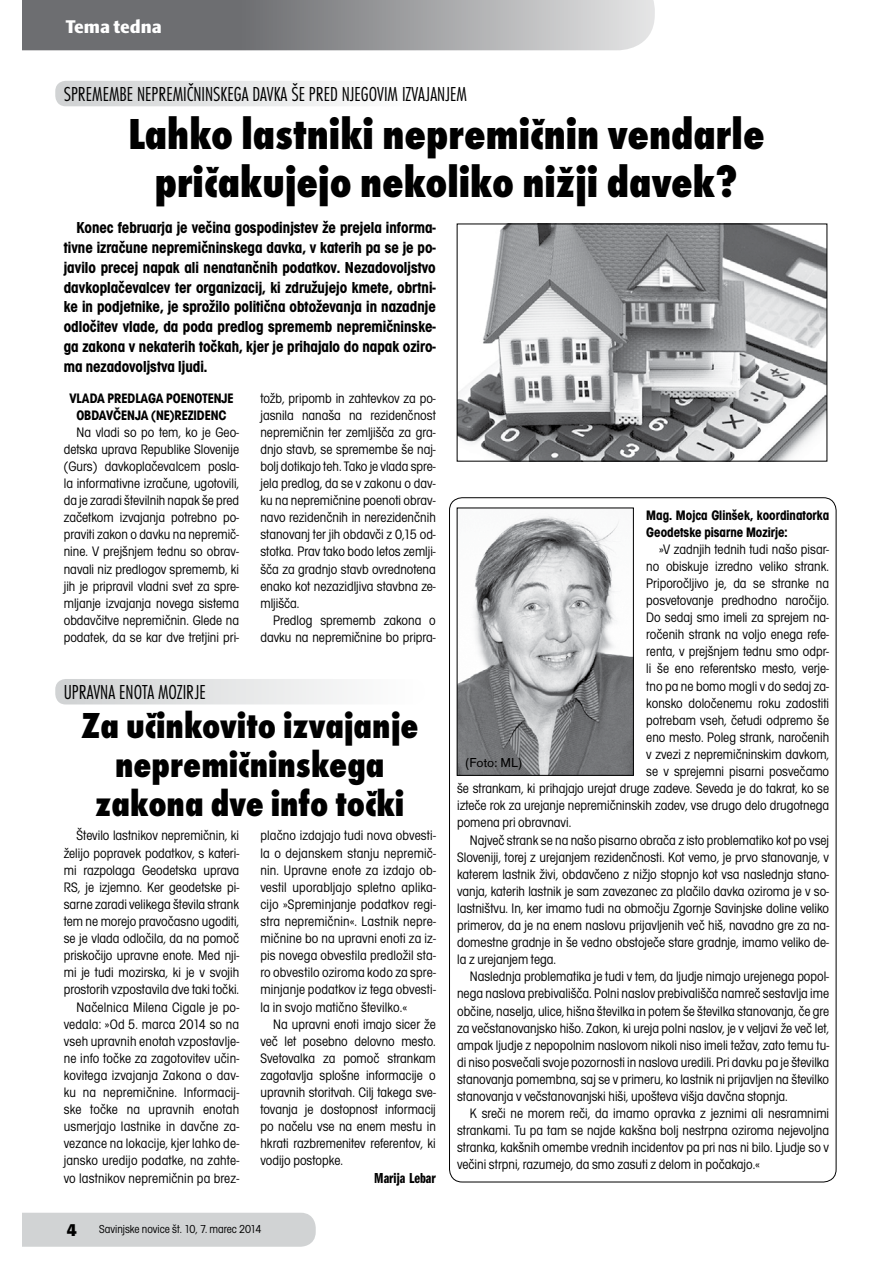
<style>
.page{position:relative;width:893px;height:1263px;background:#fff}
.page>*{position:absolute;margin:0;border:0;box-sizing:border-box;transform-origin:0 0}
.t1{font:45px/48px "Futura TEE Extr Bold Cond";color:#000;text-align:center}
.t2{font:37.5px/39px "Futura TEE Extr Bold Cond";color:#000;text-align:center}
.t3{font:21px "Futura TEE Ligh Cond";color:#000}
.t4{font:18px "Skoda Sans Black CE";color:#fff}
.t5{font:700 condensed 16.5px/19.8px "Avant Gar Got Itc TEE";color:#000;text-align:justify}
.t6{font:15px "Franklin Got Itc TEE Demi Comp";color:#000}
.t7{font:condensed 14.25px/17.1px "Avant Gar Got Itc TEE";color:#000;text-align:justify}
.t8{font:700 condensed 14.25px/17.1px "Avant Gar Got Itc TEE";color:#000;text-align:center}
.t9{font:13.5px "Accius TEE";letter-spacing:-.005em;color:#000}
.t10{font:condensed 12px "Avant Gar Got Itc TEE";color:#000}
.s1{font-family:"Skoda Sans";font-weight:900;font-stretch:normal;font-size:18px}
</style>
<div class="page">
<svg style="left:22px;top:0;width:633px;height:50px"></svg>
<div style="left:22px;top:1213px;width:294px;height:34px;background:#d1d3d4"></div>
<div style="left:55px;top:81px;width:370px;height:25px;background:linear-gradient(to right,#cfd1d2,#fff);border-radius:10px"></div>
<div style="left:55px;top:679px;width:370px;height:25px;background:linear-gradient(to right,#cfd1d2,#fff);border-radius:10px"></div>
<img style="left:459px;top:516px;width:173px;height:257px">
<div style="left:457px;top:508px;width:177px;height:267px;border:1px solid #000"></div>
<img style="left:459px;top:226px;width:366px;height:233px">
<p class="t4" style="left:66px;top:16px;width:98px">Tema tedna</p>
<h3 class="t3" style="left:64px;top:82px;width:405px">SPREMEMBE NEPREMIČNINSKEGA DAVKA ŠE PRED NJEGOVIM IZVAJANJEM</h3>
<h1 class="t1" style="left:128px;top:110px;width:638px">Lahko lastniki nepremičnin vendarle pričakujejo nekoliko nižji davek?</h1>
<p class="t5" style="left:64px;top:218px;width:374px;text-indent:13px">Konec februarja je večina gospodinjstev že prejela informa&shy;tivne izračune nepremičninskega davka, v katerih pa se je po&shy;javilo precej napak ali nenatančnih podatkov. Nezadovoljstvo davkoplačevalcev ter organizacij, ki združujejo kmete, obrtni&shy;ke in podjetnike, je sprožilo politična obtoževanja in nazadnje odločitev vlade, da poda predlog sprememb nepremičninske&shy;ga zakona v nekaterih točkah, kjer je prihajalo do napak oziro&shy;ma nezadovoljstva ljudi.</p>
<p class="t8" style="left:69px;top:389px;width:166px">VLADA PREDLAGA POENOTENJE<br>OBDAVČENJA (NE)REZIDENC</p>
<p class="t7" style="left:64px;top:424px;width:177px;text-indent:13px">Na vladi so po tem, ko je Geo&shy;detska uprava Republike Slovenije (Gurs) davkoplačevalcem posla&shy;la informativne izračune, ugotovili, da je zaradi številnih napak še pred začetkom izvajanja potrebno po&shy;praviti zakon o davku na nepremič&shy;nine. V prejšnjem tednu so obrav&shy;navali niz predlogov sprememb, ki jih je pripravil vladni svet za spre&shy;mljanje izvajanja novega sistema obdavčitve nepremičnin. Glede na podatek, da se kar dve tretjini pri-</p>
<p class="t7" style="left:260px;top:389px;width:177px">tožb, pripomb in zahtevkov za po&shy;jasnila nanaša na rezidenčnost nepremičnin ter zemljišča za gra&shy;dnjo stavb, se spremembe še naj&shy;bolj dotikajo teh. Tako je vlada spre&shy;jela predlog, da se v zakonu o dav&shy;ku na nepremičnine poenoti obrav&shy;navo rezidenčnih in nerezidenčnih stanovanj ter jih obdavči z 0,15 od&shy;stotka. Prav tako bodo letos zemlji&shy;šča za gradnjo stavb ovrednotena enako kot nezazidljiva stavbna ze&shy;mljišča.</p>
<p class="t7" style="left:260px;top:612px;width:177px;text-align:right">Predlog sprememb zakona o davku na nepremičnine bo pripra-</p>
<h3 class="t3" style="left:64px;top:680px;width:143px">UPRAVNA ENOTA MOZIRJE</h3>
<h2 class="t2" style="left:81px;top:707px;width:339px">Za učinkovito izvajanje nepremičninskega zakona dve info točki</h2>
<p class="t7" style="left:64px;top:827px;width:177px;text-align:right">Število lastnikov nepremičnin, ki želijo popravek podatkov, s kateri&shy;mi razpolaga Geodetska uprava RS, je izjemno. Ker geodetske pi&shy;sarne zaradi velikega števila strank tem ne morejo pravočasno ugoditi, se je vlada odločila, da na pomoč priskočijo upravne enote. Med nji&shy;mi je tudi mozirska, ki je v svojih prostorih vzpostavila dve taki točki.<br>Načelnica Milena Cigale je po&shy;vedala: »Od 5. marca 2014 so na vseh upravnih enotah vzpostavlje&shy;ne info točke za zagotovitev učin&shy;kovitega izvajanja Zakona o dav&shy;ku na nepremičnine. Informacij&shy;ske točke na upravnih enotah usmerjajo lastnike in davčne za&shy;vezance na lokacije, kjer lahko de&shy;jansko uredijo podatke, na zahte&shy;vo lastnikov nepremičnin pa brez-</p>
<p class="t7" style="left:260px;top:827px;width:177px">plačno izdajajo tudi nova obvesti&shy;la o dejanskem stanju nepremič&shy;nin. Upravne enote za izdajo ob&shy;vestil uporabljajo spletno aplika&shy;cijo »Spreminjanje podatkov regi&shy;stra nepremičnin«. Lastnik nepre&shy;mičnine bo na upravni enoti za iz&shy;pis novega obvestila predložil sta&shy;ro obvestilo oziroma kodo za spre&shy;minjanje podatkov iz tega obvesti&shy;la in svojo matično številko.«</p>
<p class="t7" style="left:260px;top:1015px;width:177px;text-indent:13px">Na upravni enoti imajo sicer že več let posebno delovno mesto.<br>Svetovalka za pomoč strankam zagotavlja splošne informacije o upravnih storitvah. Cilj takega sve&shy;tovanja je dostopnost informacij po načelu vse na enem mestu in hkrati razbremenitev referentov, ki vodijo postopke.</p>
<p class="t6" style="left:374px;top:1170px;width:63px">Marija Lebar</p>
<p class="t10" style="left:67px;top:1222px;width:196px"><span class="s1">4</span> Savinjske novice št. 10, 7. marec 2014</p>
<p class="t8" style="left:646px;top:506px;width:184px;text-align:left">Mag. Mojca Glinšek, koordinatorka<br>Geodetske pisarne Mozirje:</p>
<p class="t7" style="left:659px;top:541px;width:172px">»V zadnjih tednih tudi našo pisar-</p>
<p class="t7" style="left:646px;top:558px;width:184px">no obiskuje izredno veliko strank.</p>
<p class="t7" style="left:646px;top:575px;width:184px">Priporočljivo je, da se stranke na</p>
<p class="t7" style="left:646px;top:592px;width:184px">posvetovanje predhodno naročijo.</p>
<p class="t7" style="left:646px;top:609px;width:184px">Do sedaj smo imeli za sprejem na-</p>
<p class="t7" style="left:646px;top:626px;width:184px">ročenih strank na voljo enega refe-</p>
<p class="t7" style="left:646px;top:643px;width:184px">renta, v prejšnjem tednu smo odpr-</p>
<p class="t7" style="left:646px;top:660px;width:184px">li še eno referentsko mesto, verje-</p>
<p class="t7" style="left:646px;top:677px;width:184px">tno pa ne bomo mogli v do sedaj za-</p>
<p class="t7" style="left:646px;top:695px;width:184px">konsko določenemu roku zadostiti</p>
<p class="t7" style="left:646px;top:712px;width:184px">potrebam vseh, četudi odpremo še</p>
<p class="t7" style="left:646px;top:729px;width:184px">eno mesto. Poleg strank, naročenih</p>
<p class="t7" style="left:646px;top:746px;width:184px">v zvezi z nepremičninskim davkom,</p>
<p class="t7" style="left:646px;top:763px;width:184px">se v sprejemni pisarni posvečamo</p>
<p class="t7" style="left:457px;top:780px;width:374px">še strankam, ki prihajajo urejat druge zadeve. Seveda je do takrat, ko se</p>
<p class="t7" style="left:457px;top:797px;width:374px">izteče rok za urejanje nepremičninskih zadev, vse drugo delo drugotnega</p>
<p class="t7" style="left:457px;top:814px;width:116px">pomena pri obravnavi.</p>
<p class="t7" style="left:470px;top:831px;width:361px">Največ strank se na našo pisarno obrača z isto problematiko kot po vsej</p>
<p class="t7" style="left:457px;top:848px;width:374px">Sloveniji, torej z urejanjem rezidenčnosti. Kot vemo, je prvo stanovanje, v</p>
<p class="t7" style="left:457px;top:866px;width:374px">katerem lastnik živi, obdavčeno z nižjo stopnjo kot vsa naslednja stano-</p>
<p class="t7" style="left:457px;top:883px;width:374px">vanja, katerih lastnik je sam zavezanec za plačilo davka oziroma je v so-</p>
<p class="t7" style="left:457px;top:900px;width:374px">lastništvu. In, ker imamo tudi na območju Zgornje Savinjske doline veliko</p>
<p class="t7" style="left:457px;top:917px;width:374px">primerov, da je na enem naslovu prijavljenih več hiš, navadno gre za na-</p>
<p class="t7" style="left:457px;top:934px;width:374px">domestne gradnje in še vedno obstoječe stare gradnje, imamo veliko de-</p>
<p class="t7" style="left:457px;top:951px;width:101px">la z urejanjem tega.</p>
<p class="t7" style="left:470px;top:968px;width:361px">Naslednja problematika je tudi v tem, da ljudje nimajo urejenega popol-</p>
<p class="t7" style="left:457px;top:985px;width:374px">nega naslova prebivališča. Polni naslov prebivališča namreč sestavlja ime</p>
<p class="t7" style="left:457px;top:1002px;width:374px">občine, naselja, ulice, hišna številka in potem še številka stanovanja, če gre</p>
<p class="t7" style="left:457px;top:1019px;width:374px">za večstanovanjsko hišo. Zakon, ki ureja polni naslov, je v veljavi že več let,</p>
<p class="t7" style="left:457px;top:1037px;width:374px">ampak ljudje z nepopolnim naslovom nikoli niso imeli težav, zato temu tu-</p>
<p class="t7" style="left:457px;top:1054px;width:374px">di niso posvečali svoje pozornosti in naslova uredili. Pri davku pa je številka</p>
<p class="t7" style="left:457px;top:1071px;width:374px">stanovanja pomembna, saj se v primeru, ko lastnik ni prijavljen na številko</p>
<p class="t7" style="left:457px;top:1088px;width:332px">stanovanja v večstanovanjski hiši, upošteva višja davčna stopnja.</p>
<p class="t7" style="left:470px;top:1105px;width:361px">K sreči ne morem reči, da imamo opravka z jeznimi ali nesramnimi</p>
<p class="t7" style="left:457px;top:1122px;width:374px">strankami. Tu pa tam se najde kakšna bolj nestrpna oziroma nejevoljna</p>
<p class="t7" style="left:457px;top:1139px;width:374px">stranka, kakšnih omembe vrednih incidentov pa pri nas ni bilo. Ljudje so v</p>
<p class="t7" style="left:457px;top:1156px;width:304px">večini strpni, razumejo, da smo zasuti z delom in počakajo.«</p>
<p class="t9" style="left:466px;top:755px;width:58px">(Foto: ML)</p>
</div>
